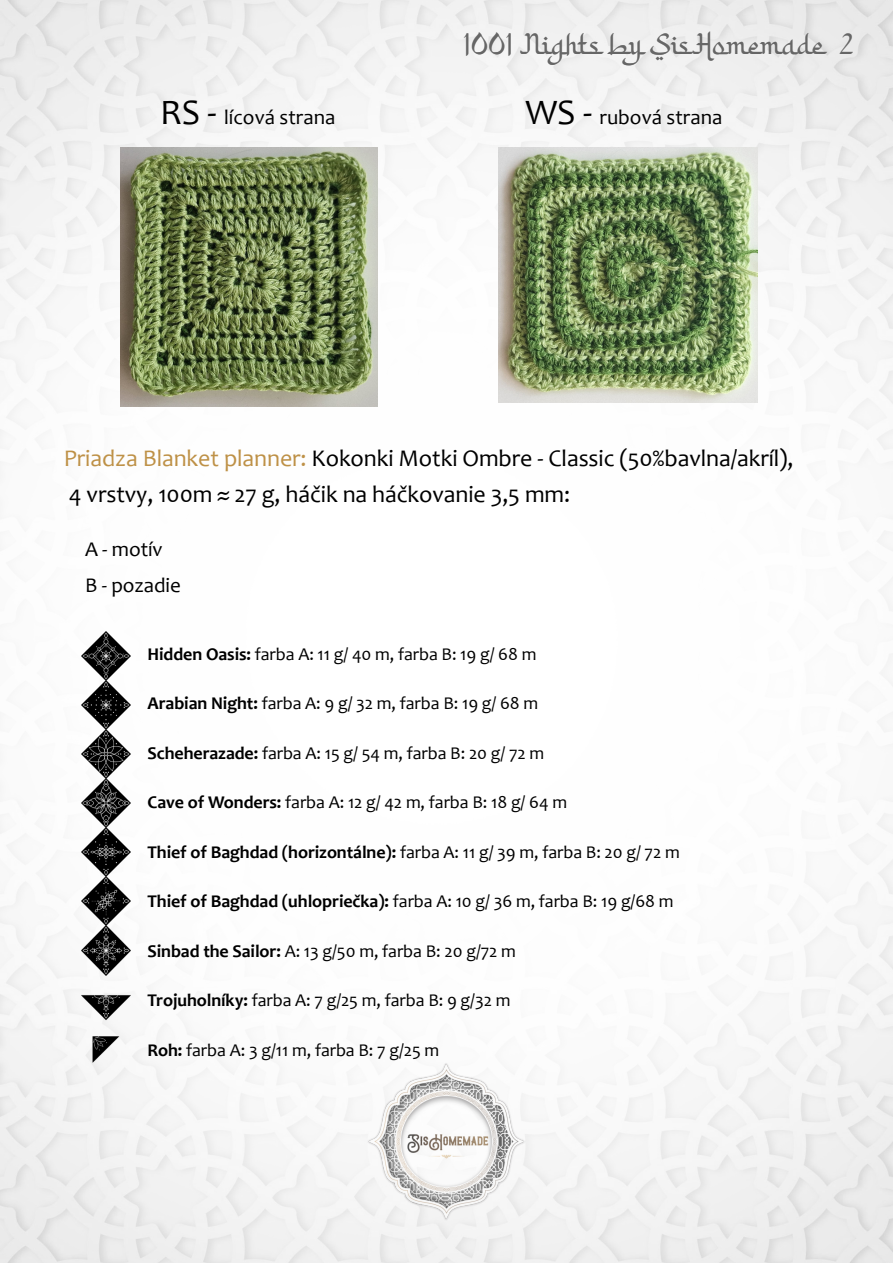
<style>
.page{position:relative;width:893px;height:1263px;background:#fff}
.page>*{position:absolute;margin:0;border:0;box-sizing:border-box;transform-origin:0 0}
.t1{font:27px "Khodijah Free";color:#666}
.t2{font:24px/36px "Candara";letter-spacing:-.005em;color:#000}
.t3{font:21px/36px "Candara";color:#000}
.t4{font:18px "Candara";letter-spacing:-.005em;color:#000}
.t5{font:700 18px "Candara";letter-spacing:-.005em;color:#000}
.s1{font-size:36px}
.s2{color:#be9147}
.s3{font-weight:700}
.s4{font-weight:400}
</style>
<div class="page">
<img style="left:0;top:0;width:893px;height:1263px">
<img style="left:121px;top:148px;width:256px;height:258px">
<img style="left:498px;top:148px;width:260px;height:254px">
<img style="left:82px;top:631px;width:49px;height:340px">
<img style="left:82px;top:971px;width:49px;height:49px">
<img style="left:92px;top:1035px;width:29px;height:30px">
<h1 class="t1" style="left:464px;top:34px;width:393px">1001 Nights by SisHomemade 2</h1>
<p class="t3" style="left:160px;top:102px;width:177px"><span class="s1">RS -</span> lícová strana</p>
<p class="t3" style="left:525px;top:102px;width:198px"><span class="s1">WS -</span> rubová strana</p>
<h2 class="t2" style="left:64px;top:442px;width:731px"><span class="s2">Priadza Blanket planner:</span> Kokonki Motki Ombre - Classic (50%bavlna/akríl),<br>4 vrstvy, 100m ≈ 27 g, háčik na háčkovanie 3,5 mm:</h2>
<p class="t3" style="left:85px;top:533px;width:97px">A - motív<br>B - pozadie</p>
<p class="t4" style="left:148px;top:647px;width:390px"><span class="s3">Hidden Oasis:</span> farba A: 11 g/ 40 m, farba B: 19 g/ 68 m</p>
<p class="t4" style="left:148px;top:696px;width:392px"><span class="s3">Arabian Night:</span> farba A: 9 g/ 32 m, farba B: 19 g/ 68 m</p>
<p class="t4" style="left:148px;top:746px;width:398px"><span class="s3">Scheherazade:</span> farba A: 15 g/ 54 m, farba B: 20 g/ 72 m</p>
<p class="t4" style="left:148px;top:795px;width:421px"><span class="s3">Cave of Wonders:</span> farba A: 12 g/ 42 m, farba B: 18 g/ 64 m</p>
<p class="t5" style="left:148px;top:845px;width:534px">Thief of Baghdad (horizontálne): <span class="s4">farba A: 11 g/ 39 m, farba B: 20 g/ 72 m</span></p>
<p class="t4" style="left:148px;top:894px;width:527px"><span class="s3">Thief of Baghdad (uhlopriečka):</span> farba A: 10 g/ 36 m, farba B: 19 g/68 m</p>
<p class="t4" style="left:148px;top:944px;width:370px"><span class="s3">Sinbad the Sailor:</span> A: 13 g/50 m, farba B: 20 g/72 m</p>
<p class="t4" style="left:148px;top:993px;width:364px"><span class="s3">Trojuholníky:</span> farba A: 7 g/25 m, farba B: 9 g/32 m</p>
<p class="t4" style="left:148px;top:1043px;width:293px"><span class="s3">Roh:</span> farba A: 3 g/11 m, farba B: 7 g/25 m</p>
</div>
